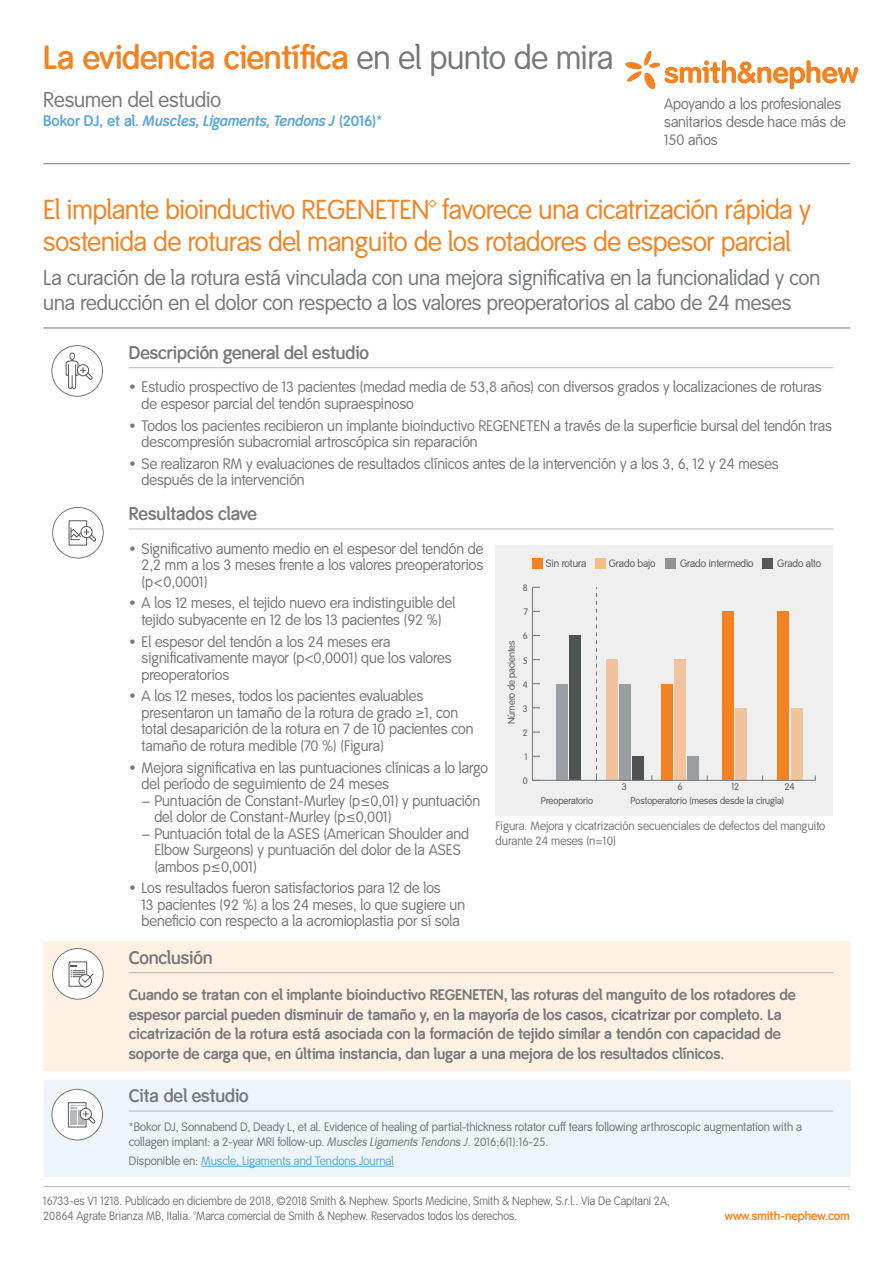
<style>
.page{position:relative;width:893px;height:1263px;background:#fff}
.page>*{position:absolute;margin:0;border:0;box-sizing:border-box;transform-origin:0 0}
.t1{font:600 33px "Smith&Nephew";color:#f58220}
.t2{font:27px/31.5px "Smith&Nephew";letter-spacing:-.005em;color:#f58220}
.t3{font:21px/25.5px "Smith&Nephew";color:#76787b}
.t4{font:600 18px "Smith&Nephew";color:#76787b}
.t5{font:15px/16.5px "Smith&Nephew";color:#76787b}
.t6{font:700 15px/19.5px "Smith&Nephew";color:#76787b}
.t7{font:italic 700 15px "Smith&Nephew";color:#5ba8dc}
.t8{font:14.7px/17.7px "Smith&Nephew";color:#76787b}
.t9{font:12px/15px "Smith&Nephew";color:#76787b}
.t10{font:12px/15px "Smith&Nephew";color:#76787b;scale:.95 1}
.t11{font:12px "Smith&Nephew";color:#5ba8dc}
.t12{font:700 12px "Smith&Nephew";color:#f58220}
.t13{font:10.5px "Smith&Nephew";color:#57585a}
.t14{font:9.75px "Smith&Nephew";color:#57585a}
.t15{font:9.15px "Smith&Nephew";color:#4f5252}
.s1{font-weight:400;color:#76787b}
.s2{font-style:normal}
.s3{font-style:italic}
.s4{color:#76787b}
</style>
<div class="page">
<div style="left:43px;top:941px;width:807px;height:130px;background:#fef0e2"></div>
<div style="left:43px;top:1080px;width:807px;height:97px;background:#edf4fa"></div>
<hr style="left:43px;top:328px;width:69px;height:1px;background:#76787b">
<hr style="left:112px;top:328px;width:738px;height:1px;background:#76787b">
<hr style="left:129px;top:367px;width:704px;height:1px;background:#b7b8bb">
<hr style="left:129px;top:529px;width:704px;height:1px;background:#b7b8bb">
<hr style="left:129px;top:972px;width:704px;height:1px;background:#b7b8bb">
<hr style="left:129px;top:1111px;width:704px;height:1px;background:#b7b8bb">
<hr style="left:201px;top:1166px;width:193px;height:1px;background:#5ba8dc">
<svg style="left:53px;top:507px;width:50px;height:51px"></svg>
<svg style="left:55px;top:510px;width:45px;height:45px"></svg>
<div style="left:52px;top:507px;width:51px;height:51px;border:1px solid #76787b;border-radius:50%"></div>
<svg style="left:52px;top:1089px;width:51px;height:51px"></svg>
<svg style="left:55px;top:1092px;width:45px;height:45px"></svg>
<div style="left:52px;top:1089px;width:51px;height:51px;border:1px solid #76787b;border-radius:50%"></div>
<svg style="left:53px;top:948px;width:50px;height:51px"></svg>
<svg style="left:55px;top:951px;width:45px;height:45px"></svg>
<div style="left:52px;top:948px;width:51px;height:51px;border:1px solid #76787b;border-radius:50%"></div>
<svg style="left:52px;top:346px;width:51px;height:50px"></svg>
<svg style="left:55px;top:348px;width:45px;height:45px"></svg>
<div style="left:52px;top:345px;width:51px;height:51px;border:1px solid #76787b;border-radius:50%"></div>
<div style="left:496px;top:545px;width:337px;height:270px;background:#efeff0"></div>
<div style="left:778px;top:611px;width:11px;height:169px;background:#f58220"></div>
<div style="left:791px;top:708px;width:11px;height:72px;background:#f1c39d"></div>
<div style="left:723px;top:611px;width:11px;height:169px;background:#f58220"></div>
<div style="left:736px;top:708px;width:11px;height:72px;background:#f1c39d"></div>
<div style="left:661px;top:684px;width:11px;height:96px;background:#f58220"></div>
<div style="left:674px;top:660px;width:11px;height:120px;background:#f1c39d"></div>
<div style="left:687px;top:756px;width:11px;height:24px;background:#9a9ea1"></div>
<div style="left:607px;top:660px;width:11px;height:120px;background:#f1c39d"></div>
<div style="left:619px;top:684px;width:12px;height:96px;background:#9a9ea1"></div>
<div style="left:632px;top:756px;width:12px;height:24px;background:#4f5252"></div>
<div style="left:557px;top:684px;width:11px;height:96px;background:#9a9ea1"></div>
<div style="left:570px;top:635px;width:11px;height:145px;background:#4f5252"></div>
<hr style="left:532px;top:780px;width:283px;height:1px;background:#76787b">
<hr style="left:532px;top:587px;width:1px;height:193px;background:#76787b">
<svg style="left:596px;top:587px;width:1px;height:193px"></svg>
<div style="left:532px;top:557px;width:11px;height:11px;background:#f58322"></div>
<div style="left:595px;top:557px;width:11px;height:11px;background:#fbbb85"></div>
<div style="left:665px;top:557px;width:11px;height:11px;background:#8f9194"></div>
<div style="left:762px;top:557px;width:11px;height:11px;background:#57585a"></div>
<hr style="left:43px;top:1186px;width:807px;height:1px;background:#b7b8bb">
<svg style="left:625px;top:51px;width:233px;height:38px"></svg>
<hr style="left:43px;top:163px;width:807px;height:1px;background:#76787b">
<h1 class="t1" style="left:43px;top:38px;width:572px">La evidencia científica <span class="s1">en el punto de mira</span></h1>
<h3 class="t3" style="left:43px;top:87px;width:179px">Resumen del estudio</h3>
<p class="t7" style="left:43px;top:112px;width:339px"><span class="s2">Bokor DJ, et al.</span> Muscles, Ligaments, Tendons J <span class="s2">(2016)*</span></p>
<p class="t8" style="left:664px;top:95px;width:185px">Supporting healthcare professionals for over 150 years</p>
<p class="t5" style="left:664px;top:95px;width:183px;line-height:18px">Apoyando a los profesionales sanitarios desde hace más de<br>150 años</p>
<h2 class="t2" style="left:43px;top:195px;width:769px">El implante bioinductivo REGENETEN™ favorece una cicatrización rápida y sostenida de roturas del manguito de los rotadores de espesor parcial</h2>
<h3 class="t3" style="left:43px;top:265px;width:779px">La curación de la rotura está vinculada con una mejora significativa en la funcionalidad y con una reducción en el dolor con respecto a los valores preoperatorios al cabo de 24 meses</h3>
<p class="t4" style="left:129px;top:342px;width:242px">Descripción general del estudio</p>
<p class="t5" style="left:142px;top:379px;width:682px;text-indent:-13px">• Estudio prospectivo de 13 pacientes (medad media de 53,8 años) con diversos grados y localizaciones de roturas de espesor parcial del tendón supraespinoso</p>
<p class="t5" style="left:142px;top:418px;width:692px;text-indent:-13px">• Todos los pacientes recibieron un implante bioinductivo REGENETEN a través de la superficie bursal del tendón tras descompresión subacromial artroscópica sin reparación</p>
<p class="t5" style="left:142px;top:456px;width:639px;text-indent:-13px">• Se realizaron RM y evaluaciones de resultados clínicos antes de la intervención y a los 3, 6, 12 y 24 meses después de la intervención</p>
<p class="t4" style="left:129px;top:503px;width:130px">Resultados clave</p>
<p class="t5" style="left:142px;top:541px;width:343px;text-align:justify;text-indent:-13px">• Significativo aumento medio en el espesor del tendón de 2,2 mm a los 3 meses frente a los valores preoperatorios (p&lt;0,0001)</p>
<p class="t5" style="left:129px;top:595px;width:328px;text-align:center">• A los 12 meses, el tejido nuevo era indistinguible del tejido subyacente en 12 de los 13 pacientes (92 %)</p>
<p class="t5" style="left:142px;top:634px;width:312px;text-indent:-13px">• El espesor del tendón a los 24 meses era significativamente mayor (p&lt;0,0001) que los valores preoperatorios</p>
<p class="t5" style="left:142px;top:688px;width:333px;text-indent:-13px">• A los 12 meses, todos los pacientes evaluables presentaron un tamaño de la rotura de grado ≥1, con total desaparición de la rotura en 7 de 10 pacientes con tamaño de rotura medible (70 %) (Figura)</p>
<p class="t5" style="left:129px;top:760px;width:361px">• Mejora significativa en las puntuaciones clínicas a lo largo</p>
<p class="t5" style="left:142px;top:776px;width:249px">del período de seguimiento de 24 meses</p>
<p class="t5" style="left:142px;top:793px;width:340px">− Puntuación de Constant-Murley (p≤0,01) y puntuación</p>
<p class="t5" style="left:154px;top:809px;width:239px">del dolor de Constant-Murley (p≤0,001)</p>
<p class="t5" style="left:142px;top:826px;width:329px">− Puntuación total de la ASES (American Shoulder and</p>
<p class="t5" style="left:154px;top:842px;width:308px">Elbow Surgeons) y puntuación del dolor de la ASES</p>
<p class="t5" style="left:154px;top:859px;width:104px">(ambos p≤0,001)</p>
<p class="t5" style="left:142px;top:880px;width:325px;text-indent:-13px">• Los resultados fueron satisfactorios para 12 de los<br>13 pacientes (92 %) a los 24 meses, lo que sugiere un beneficio con respecto a la acromioplastia por sí sola</p>
<p class="t4" style="left:129px;top:947px;width:85px">Conclusión</p>
<p class="t6" style="left:129px;top:986px;width:668px">Cuando se tratan con el implante bioinductivo REGENETEN, las roturas del manguito de los rotadores de espesor parcial pueden disminuir de tamaño y, en la mayoría de los casos, cicatrizar por completo. La cicatrización de la rotura está asociada con la formación de tejido similar a tendón con capacidad de soporte de carga que, en última instancia, dan lugar a una mejora de los resultados clínicos.</p>
<p class="t4" style="left:129px;top:1085px;width:121px">Cita del estudio</p>
<p class="t9" style="left:129px;top:1119px;width:675px">*Bokor DJ, Sonnabend D, Deady L, et al. Evidence of healing of partial-thickness rotator cuff tears following arthroscopic augmentation with a collagen implant: a 2-year MRI follow-up. <span class="s3">Muscles Ligaments Tendons J</span>. 2016;6(1):16-25.</p>
<p class="t11" style="left:129px;top:1154px;width:266px"><span class="s4">Disponible en:</span> Muscle, Ligaments and Tendons Journal</p>
<p class="t13" style="left:546px;top:557px;width:42px">Sin rotura</p>
<p class="t13" style="left:609px;top:557px;width:48px">Grado bajo</p>
<p class="t13" style="left:680px;top:557px;width:75px">Grado intermedio</p>
<p class="t13" style="left:777px;top:557px;width:45px">Grado alto</p>
<p class="t15" style="left:523px;top:583px;width:6px">8</p>
<p class="t15" style="left:524px;top:607px;width:6px">7</p>
<p class="t15" style="left:523px;top:631px;width:6px">6</p>
<p class="t14" style="left:506px;top:724px;width:85px;rotate:-90deg">Número de pacientes</p>
<p class="t15" style="left:523px;top:655px;width:6px">5</p>
<p class="t15" style="left:523px;top:679px;width:6px">4</p>
<p class="t15" style="left:523px;top:703px;width:6px">3</p>
<p class="t15" style="left:523px;top:727px;width:6px">2</p>
<p class="t15" style="left:525px;top:752px;width:5px">1</p>
<p class="t15" style="left:523px;top:776px;width:6px">0</p>
<p class="t14" style="left:622px;top:781px;width:7px">3</p>
<p class="t14" style="left:677px;top:781px;width:7px">6</p>
<p class="t14" style="left:732px;top:781px;width:9px">12</p>
<p class="t14" style="left:784px;top:781px;width:12px">24</p>
<p class="t14" style="left:541px;top:794px;width:54px">Preoperatorio</p>
<p class="t14" style="left:631px;top:794px;width:155px">Postoperatorio (meses desde la cirugía)</p>
<p class="t9" style="left:496px;top:819px;width:331px">Figura. Mejora y cicatrización secuenciales de defectos del manguito durante 24 meses (n=10)</p>
<p class="t10" style="left:43px;top:1193px;width:661px">16733-es V1 1218. Publicado en diciembre de 2018, ©2018 Smith &amp; Nephew. Sports Medicine, Smith &amp; Nephew, S.r.l.. Via De Capitani 2A,<br>20864 Agrate Brianza MB, Italia. ™Marca comercial de Smith &amp; Nephew. Reservados todos los derechos.</p>
<p class="t12" style="left:725px;top:1209px;width:126px">www.smith-nephew.com</p>
</div>
